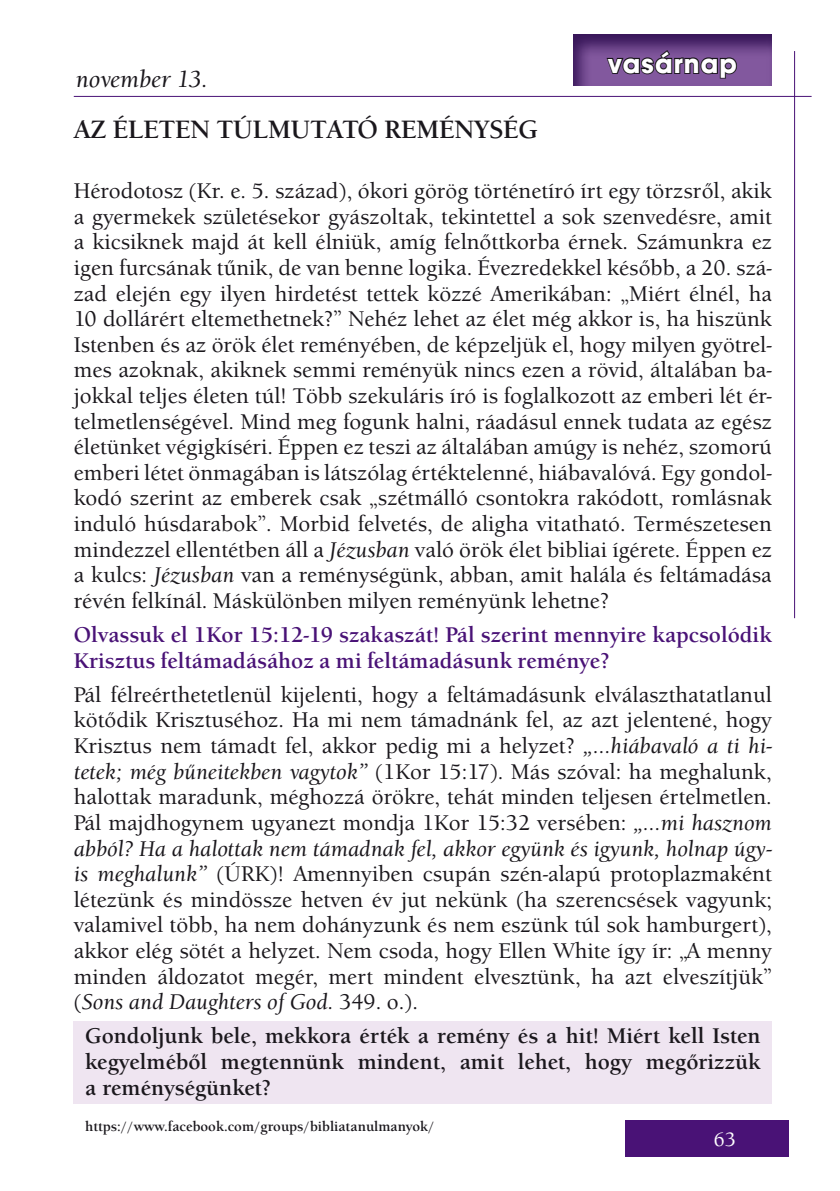
<style>
.page{position:relative;width:840px;height:1191px;background:#fff}
.page>*{position:absolute;margin:0;border:0;box-sizing:border-box;transform-origin:0 0}
.t1{font:700 28px "Avant Gar Got Itc TEE";letter-spacing:.04em;color:#fff}
.t2{font:700 26px "Berkeley Old Sty Itc TEE";color:#1a171c}
.t3{font:italic 500 24px "Berkeley Old Sty Itc TEE";color:#1a171c}
.t4{font:500 22px/25.6px "Berkeley Old Sty Itc TEE";color:#1a171c;text-align:justify}
.t5{font:700 22px/25.6px "Berkeley Old Sty Itc TEE";color:#1a171c;text-align:justify}
.t6{font:700 22px/25.6px "Berkeley Old Sty Itc TEE";color:#491276}
.t7{font:500 20px "Berkeley Old Sty Itc TEE";color:#fff}
.t8{font:700 14px "Berkeley Old Sty Itc TEE";color:#1a171c}
.s1{font-style:italic}
</style>
<div class="page">
<div style="left:624px;top:1120px;width:164px;height:37px;background:#491276"></div>
<hr style="left:74px;top:96px;width:737px;height:1px;background:#491276">
<hr style="left:793px;top:51px;width:1px;height:567px;background:#491276">
<div style="left:74px;top:1021px;width:697px;height:83px;background:#efe5f1"></div>
<svg style="left:573px;top:34px;width:199px;height:52px;background:#633d81"></svg>
<svg style="left:604px;top:49px;width:134px;height:31px;background:#614275"></svg>
<p class="t3" style="left:76px;top:65px;width:133px">november 13.</p>
<p class="t2" style="left:74px;top:115px;width:465px">AZ ÉLETEN TÚLMUTATÓ REMÉNYSÉG</p>
<p class="t1" style="left:608px;top:46px;width:130px">vasárnap</p>
<p class="t4" style="left:74px;top:178px;width:699px">Hérodotosz (Kr. e. 5. század), ókori görög történetíró írt egy törzsről, akik a gyermekek születésekor gyászoltak, tekintettel a sok szenvedésre, amit a kicsiknek majd át kell élniük, amíg felnőttkorba érnek. Számunkra ez igen furcsának tűnik, de van benne logika. Évezredekkel később, a 20. szá&shy;zad elején egy ilyen hirdetést tettek közzé Amerikában: „Miért élnél, ha 10 dollárért eltemethetnek?” Nehéz lehet az élet még akkor is, ha hiszünk Istenben és az örök élet reményében, de képzeljük el, hogy milyen gyötrel&shy;mes azoknak, akiknek semmi reményük nincs ezen a rövid, általában ba&shy;jokkal teljes életen túl! Több szekuláris író is foglalkozott az emberi lét ér&shy;telmetlenségével. Mind meg fogunk halni, ráadásul ennek tudata az egész életünket végigkíséri. Éppen ez teszi az általában amúgy is nehéz, szomorú emberi létet önmagában is látszólag értéktelenné, hiábavalóvá. Egy gondol&shy;kodó szerint az emberek csak „szétmálló csontokra rakódott, romlásnak induló húsdarabok”. Morbid felvetés, de aligha vitatható. Természetesen mindezzel ellentétben áll a <span class="s1">Jézusban</span> való örök élet bibliai ígérete. Éppen ez a kulcs: <span class="s1">Jézusban</span> van a reménységünk, abban, amit halála és feltámadása révén felkínál. Máskülönben milyen reményünk lehetne?</p>
<p class="t6" style="left:74px;top:622px;width:699px">Olvassuk el 1Kor 15:12-19 szakaszát! Pál szerint mennyire kapcsolódik<br>Krisztus feltámadásához a mi feltámadásunk reménye?</p>
<p class="t4" style="left:74px;top:682px;width:699px">Pál félreérthetetlenül kijelenti, hogy a feltámadásunk elválaszthatatlanul kötődik Krisztuséhoz. Ha mi nem támadnánk fel, az azt jelentené, hogy Krisztus nem támadt fel, akkor pedig mi a helyzet? <span class="s1">„…hiábavaló a ti hi&shy;tetek; még bűneitekben vagytok”</span> (1Kor 15:17). Más szóval: ha meghalunk, halottak maradunk, méghozzá örökre, tehát minden teljesen értelmetlen.<br>Pál majdhogynem ugyanezt mondja 1Kor 15:32 versében: <span class="s1">„…mi hasznom abból? Ha a halottak nem támadnak fel, akkor együnk és igyunk, holnap úgy&shy;is meghalunk”</span> (ÚRK)! Amennyiben csupán szén-alapú protoplazmaként létezünk és mindössze hetven év jut nekünk (ha szerencsések vagyunk; valamivel több, ha nem dohányzunk és nem eszünk túl sok hamburgert), akkor elég sötét a helyzet. Nem csoda, hogy Ellen White így ír: „A menny minden áldozatot megér, mert mindent elvesztünk, ha azt elveszítjük” (<span class="s1">Sons and Daughters of God.</span> 349. o.).</p>
<p class="t5" style="left:85px;top:1023px;width:676px">Gondoljunk bele, mekkora érték a remény és a hit! Miért kell Isten kegyelméből megtennünk mindent, amit lehet, hogy megőrizzük a reménységünket?</p>
<p class="t8" style="left:85px;top:1118px;width:351px">https://www.facebook.com/groups/bibliatanulmanyok/</p>
<p class="t7" style="left:713px;top:1128px;width:24px">63</p>
</div>
